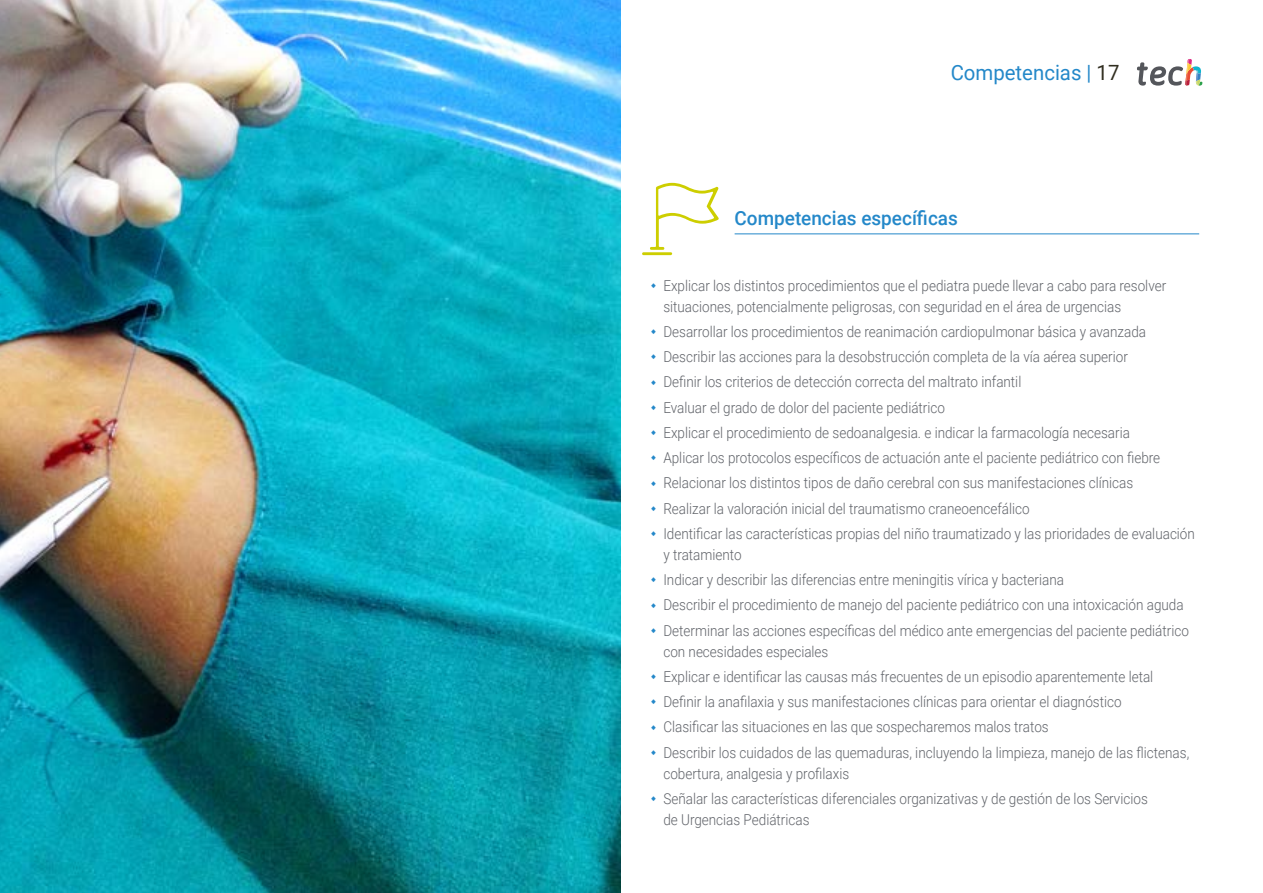
<style>
.page{position:relative;width:1263px;height:893px;background:#fff}
.page>*{position:absolute;margin:0;border:0;box-sizing:border-box;transform-origin:0 0}
.t1{font:21px "Roboto";color:#2488c9}
.t2{font:500 19.5px "Roboto";color:#2488c9}
.t3{font:300 15px/25.2px "Roboto";color:#61646a;scale:.9 1}
.s1{color:#312e20}
</style>
<div class="page">
<img style="left:0;top:0;width:621px;height:893px">
<hr style="left:735px;top:233px;width:464px;height:1px;background:#2488c9">
<hr style="left:642px;top:252px;width:30px;height:3px;background:#cdce00">
<svg style="left:650px;top:183px;width:69px;height:67px"></svg>
<svg style="left:1137px;top:59px;width:65px;height:27px"></svg>
<h1 class="t1" style="left:951px;top:57px;width:170px">Competencias | <span class="s1">17</span></h1>
<h2 class="t2" style="left:735px;top:205px;width:225px">Competencias específicas</h2>
<p class="t3" style="left:663px;top:274px;width:560px;line-height:21px">Explicar los distintos procedimientos que el pediatra puede llevar a cabo para resolver situaciones, potencialmente peligrosas, con seguridad en el área de urgencias</p>
<p class="t3" style="left:663px;top:318px;width:592px">Desarrollar los procedimientos de reanimación cardiopulmonar básica y avanzada Describir las acciones para la desobstrucción completa de la vía aérea superior<br>Definir los criterios de detección correcta del maltrato infantil<br>Evaluar el grado de dolor del paciente pediátrico<br>Explicar el procedimiento de sedoanalgesia. e indicar la farmacología necesaria<br>Aplicar los protocolos específicos de actuación ante el paciente pediátrico con fiebre Relacionar los distintos tipos de daño cerebral con sus manifestaciones clínicas<br>Realizar la valoración inicial del traumatismo craneoencefálico<br>Identificar las características propias del niño traumatizado y las prioridades de evaluación</p>
<p class="t3" style="left:663px;top:541px;width:585px">y tratamiento<br>Indicar y describir las diferencias entre meningitis vírica y bacteriana<br>Describir el procedimiento de manejo del paciente pediátrico con una intoxicación aguda Determinar las acciones específicas del médico ante emergencias del paciente pediátrico</p>
<p class="t3" style="left:663px;top:638px;width:586px">con necesidades especiales<br>Explicar e identificar las causas más frecuentes de un episodio aparentemente letal Definir la anafilaxia y sus manifestaciones clínicas para orientar el diagnóstico<br>Clasificar las situaciones en las que sospecharemos malos tratos<br>Describir los cuidados de las quemaduras, incluyendo la limpieza, manejo de las flictenas,</p>
<p class="t3" style="left:663px;top:760px;width:540px">cobertura, analgesia y profilaxis<br>Señalar las características diferenciales organizativas y de gestión de los Servicios</p>
<p class="t3" style="left:663px;top:806px;width:164px">de Urgencias Pediátricas</p>
</div>
